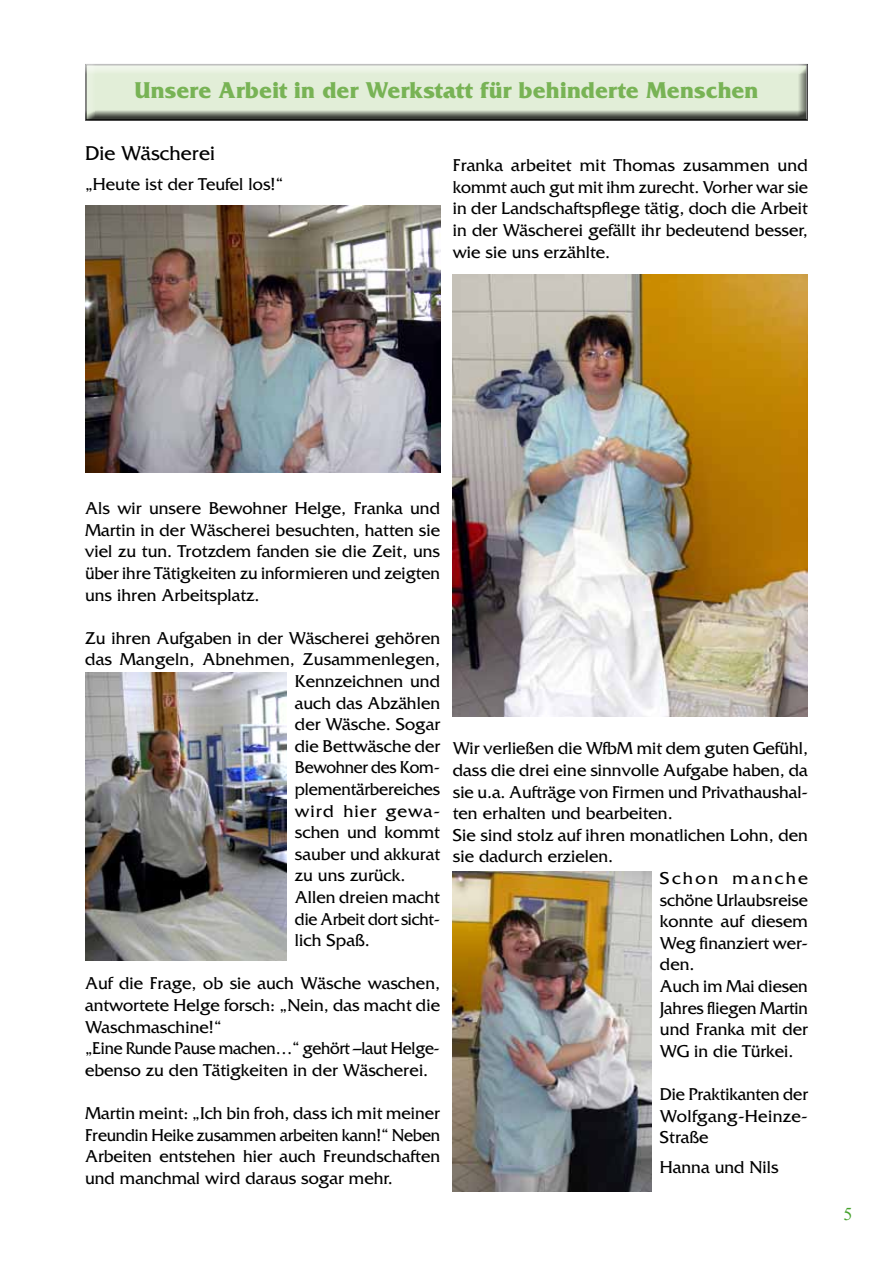
<style>
.page{position:relative;width:893px;height:1263px;background:#fff}
.page>*{position:absolute;margin:0;border:0;box-sizing:border-box;transform-origin:0 0}
.t1{font:700 24px "Friz Quadrata";letter-spacing:.005em;color:#78b355}
.t2{font:21px "Friz Quadrata";color:#000}
.t3{font:18px/21.6px "Friz Quadrata";color:#000;text-align:justify}
.t4{font:18px "Friz Quadrata";color:#000;scale:.95 1}
.t5{font:18px "Friz Quadrata";letter-spacing:.05em;color:#000;scale:1.04 1}
.t6{font:18px "Friz Quadrata";letter-spacing:.12em;color:#000;scale:1.05 1}
.t7{font:18px "Times New Roman";color:#44a12b}
</style>
<div class="page">
<div style="left:82px;top:64px;width:726px;height:57px;background:#000;opacity:.75"></div>
<img style="left:453px;top:274px;width:355px;height:442px">
<img style="left:85px;top:206px;width:355px;height:266px">
<img style="left:453px;top:871px;width:198px;height:320px">
<img style="left:85px;top:673px;width:201px;height:287px">
<h1 class="t1" style="left:134px;top:76px;width:626px">Unsere Arbeit in der Werkstatt für behinderte Menschen</h1>
<p class="t2" style="left:85px;top:141px;width:132px">Die Wäscherei</p>
<p class="t3" style="left:85px;top:174px;width:200px">„Heute ist der Teufel los!“</p>
<p class="t3" style="left:453px;top:155px;width:357px">Franka arbeitet mit Thomas zusammen und kommt auch gut mit ihm zurecht. Vorher war sie in der Landschaftspflege tätig, doch die Arbeit in der Wäscherei gefällt ihr bedeutend besser, wie sie uns erzählte.</p>
<p class="t3" style="left:85px;top:498px;width:357px">Als wir unsere Bewohner Helge, Franka und Martin in der Wäscherei besuchten, hatten sie viel zu tun. Trotzdem fanden sie die Zeit, uns über ihre Tätigkeiten zu informieren und zeigten uns ihren Arbeitsplatz.</p>
<p class="t3" style="left:85px;top:627px;width:357px">Zu ihren Aufgaben in der Wäscherei gehören</p>
<p class="t3" style="left:85px;top:649px;width:357px">das Mangeln, Abnehmen, Zusammenlegen,</p>
<p class="t3" style="left:295px;top:670px;width:147px">Kennzeichnen und</p>
<p class="t3" style="left:295px;top:692px;width:147px">auch das Abzählen</p>
<p class="t3" style="left:295px;top:714px;width:147px">der Wäsche. Sogar</p>
<p class="t3" style="left:295px;top:735px;width:147px">die Bettwäsche der</p>
<p class="t4" style="left:295px;top:757px;width:154px">Bewohner des Kom-</p>
<p class="t3" style="left:295px;top:778px;width:147px">plementärbereiches</p>
<p class="t5" style="left:295px;top:801px;width:141px">wird hier gewa-</p>
<p class="t3" style="left:295px;top:822px;width:147px">schen und kommt</p>
<p class="t3" style="left:295px;top:843px;width:147px">sauber und akkurat</p>
<p class="t3" style="left:295px;top:865px;width:112px">zu uns zurück.</p>
<p class="t3" style="left:295px;top:886px;width:147px">Allen dreien macht</p>
<p class="t4" style="left:295px;top:909px;width:154px">die Arbeit dort sicht-</p>
<p class="t3" style="left:295px;top:930px;width:76px">lich Spaß.</p>
<p class="t3" style="left:85px;top:973px;width:357px;text-align:left">Auf die Frage, ob sie auch Wäsche waschen, antwortete Helge forsch: „Nein, das macht die Waschmaschine!“<br>„Eine Runde Pause machen…“ gehört –laut Helge&shy;ebenso zu den Tätigkeiten in der Wäscherei.</p>
<p class="t3" style="left:85px;top:1102px;width:357px">Martin meint: „Ich bin froh, dass ich mit meiner Freundin Heike zusammen arbeiten kann!“ Neben Arbeiten entstehen hier auch Freundschaften und manchmal wird daraus sogar mehr.</p>
<p class="t3" style="left:453px;top:738px;width:357px">Wir verließen die WfbM mit dem guten Gefühl,</p>
<p class="t3" style="left:453px;top:759px;width:357px">dass die drei eine sinnvolle Aufgabe haben, da</p>
<p class="t3" style="left:453px;top:781px;width:357px">sie u.a. Aufträge von Firmen und Privathaushal-</p>
<p class="t3" style="left:453px;top:803px;width:221px">ten erhalten und bearbeiten.</p>
<p class="t3" style="left:453px;top:824px;width:357px">Sie sind stolz auf ihren monatlichen Lohn, den</p>
<p class="t3" style="left:453px;top:846px;width:162px">sie dadurch erzielen.</p>
<p class="t6" style="left:660px;top:868px;width:142px">Schon manche</p>
<p class="t3" style="left:660px;top:889px;width:150px">schöne Urlaubsreise</p>
<p class="t3" style="left:660px;top:911px;width:149px">konnte auf diesem</p>
<p class="t3" style="left:660px;top:932px;width:149px">Weg finanziert wer-</p>
<p class="t3" style="left:660px;top:954px;width:36px">den.</p>
<p class="t3" style="left:660px;top:975px;width:149px">Auch im Mai diesen</p>
<p class="t3" style="left:660px;top:997px;width:149px">Jahres fliegen Martin</p>
<p class="t3" style="left:660px;top:1019px;width:149px">und Franka mit der</p>
<p class="t3" style="left:660px;top:1040px;width:135px">WG in die Türkei.</p>
<p class="t3" style="left:660px;top:1083px;width:149px">Die Praktikanten der Wolfgang-Heinze-Straße</p>
<p class="t3" style="left:660px;top:1157px;width:120px">Hanna und Nils</p>
<p class="t7" style="left:844px;top:1202px;width:10px">5</p>
</div>
